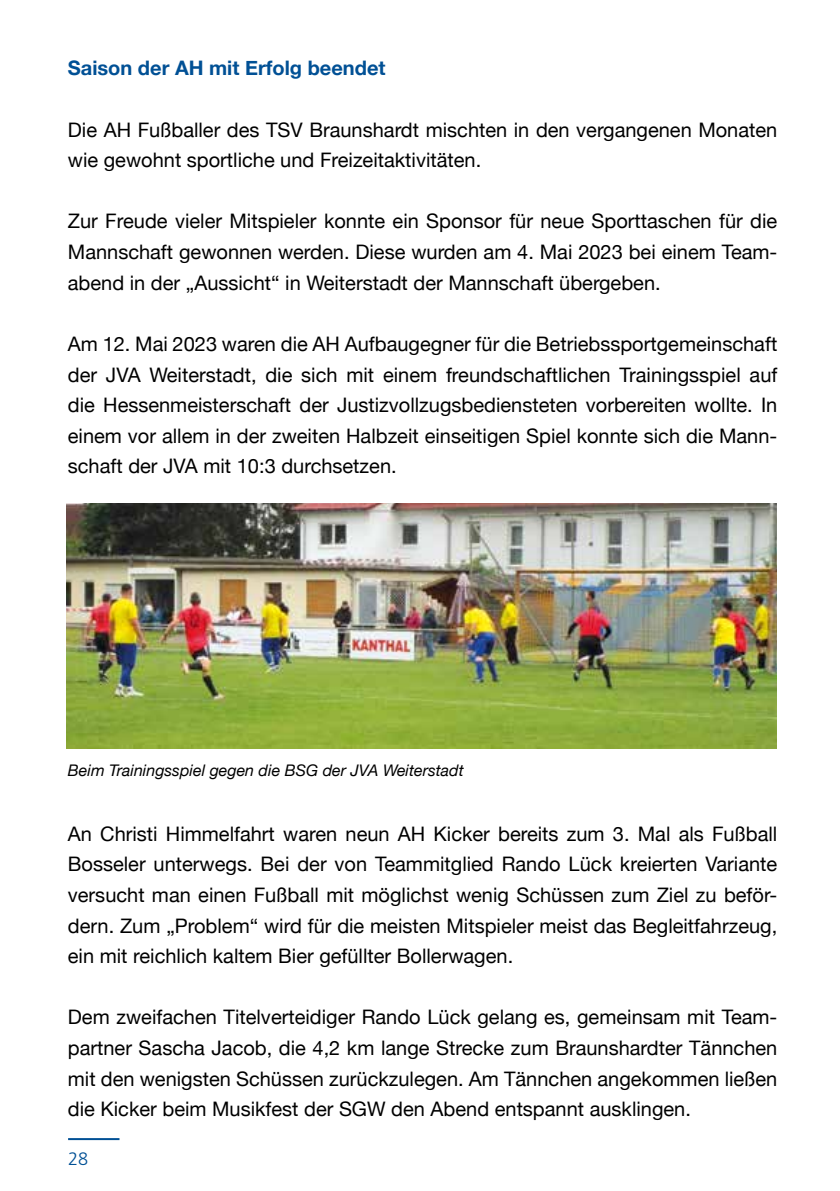
<style>
.page{position:relative;width:840px;height:1191px;background:#fff}
.page>*{position:absolute;margin:0;border:0;box-sizing:border-box;transform-origin:0 0}
.t1{font:20px/30.6px "Helvetica Neue";color:#000;text-align:justify}
.t2{font:700 20px "Helvetica Neue";color:#005095}
.t3{font:300 18px "Frutiger LT Std";color:#005095}
.t4{font:italic 16px "Helvetica Neue";color:#000}
</style>
<div class="page">
<hr style="left:68px;top:1138px;width:51px;height:2px;background:#005095">
<img style="left:67px;top:504px;width:708px;height:245px">
<p class="t2" style="left:68px;top:53px;width:319px">Saison der AH mit Erfolg beendet</p>
<p class="t1" style="left:68px;top:115px;width:710px">Die AH Fußballer des TSV Braunshardt mischten in den vergangenen Monaten wie gewohnt sportliche und Freizeitaktivitäten.</p>
<p class="t1" style="left:68px;top:207px;width:710px">Zur Freude vieler Mitspieler konnte ein Sponsor für neue Sporttaschen für die Mannschaft gewonnen werden. Diese wurden am 4. Mai 2023 bei einem Team&shy;abend in der „Aussicht“ in Weiterstadt der Mannschaft übergeben.</p>
<p class="t1" style="left:68px;top:330px;width:710px">Am 12. Mai 2023 waren die AH Aufbaugegner für die Betriebssportgemeinschaft der JVA Weiterstadt, die sich mit einem freundschaftlichen Trainingsspiel auf die Hessenmeisterschaft der Justizvollzugsbediensteten vorbereiten wollte. In einem vor allem in der zweiten Halbzeit einseitigen Spiel konnte sich die Mann&shy;schaft der JVA mit 10:3 durchsetzen.</p>
<p class="t4" style="left:68px;top:758px;width:397px">Beim Trainingsspiel gegen die BSG der JVA Weiterstadt</p>
<p class="t1" style="left:68px;top:819px;width:710px">An Christi Himmelfahrt waren neun AH Kicker bereits zum 3. Mal als Fußball Bosseler unterwegs. Bei der von Teammitglied Rando Lück kreierten Variante versucht man einen Fußball mit möglichst wenig Schüssen zum Ziel zu beför&shy;dern. Zum „Problem“ wird für die meisten Mitspieler meist das Begleitfahrzeug, ein mit reichlich kaltem Bier gefüllter Bollerwagen.</p>
<p class="t1" style="left:68px;top:1003px;width:710px">Dem zweifachen Titelverteidiger Rando Lück gelang es, gemeinsam mit Team&shy;partner Sascha Jacob, die 4,2 km lange Strecke zum Braunshardter Tännchen mit den wenigsten Schüssen zurückzulegen. Am Tännchen angekommen ließen die Kicker beim Musikfest der SGW den Abend entspannt ausklingen.</p>
<p class="t3" style="left:68px;top:1148px;width:22px">28</p>
</div>
